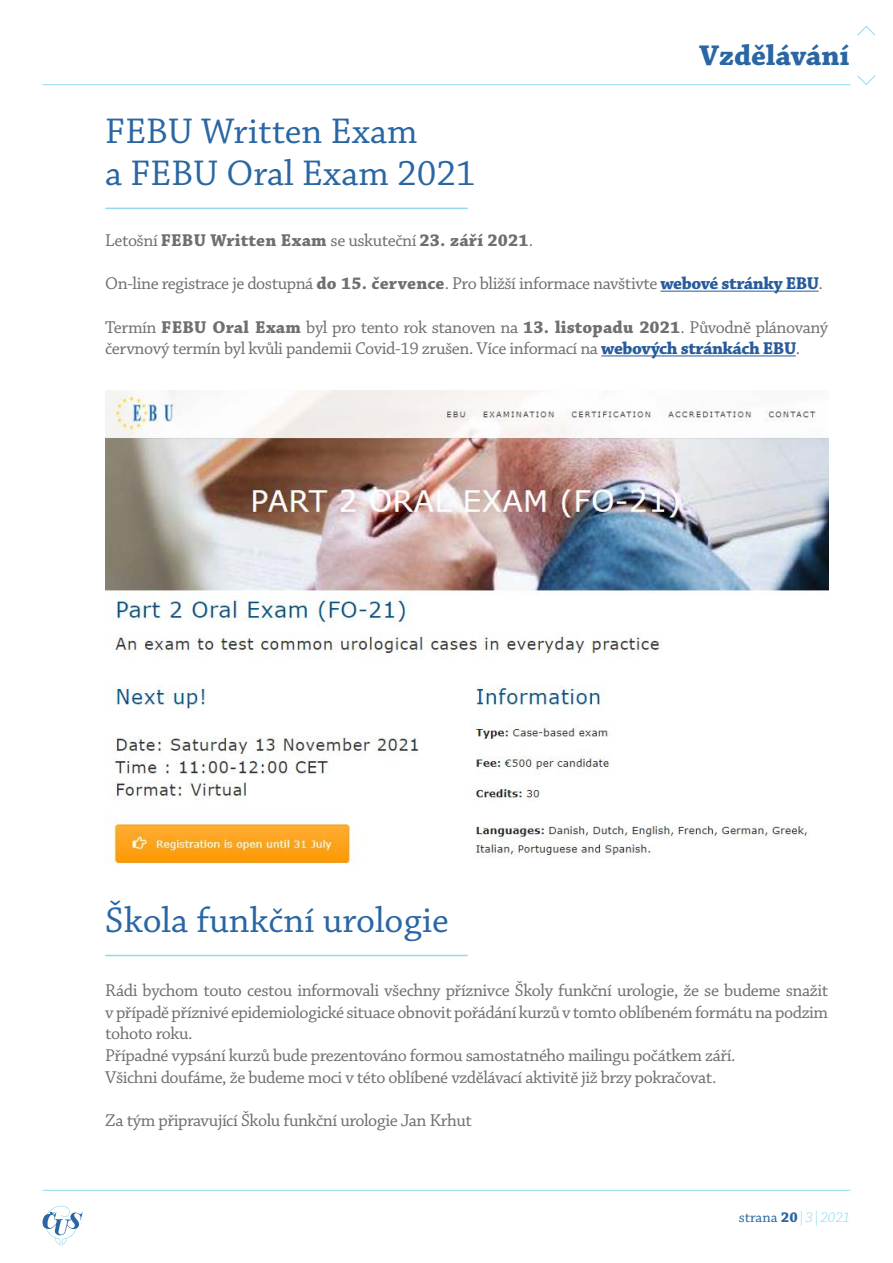
<style>
.page{position:relative;width:893px;height:1263px;background:#fff}
.page>*{position:absolute;margin:0;border:0;box-sizing:border-box;transform-origin:0 0}
.t1{font:37.5px/42px "Chaparral Pro";color:#2966a3}
.t2{font:700 30px "Chaparral Pro";color:#2966a3}
.t3{font:18px/21.6px "Chaparral Pro";letter-spacing:-.025em;color:#706f6f}
.t4{font:700 18px "Chaparral Pro";letter-spacing:.01em;color:#706f6f}
.t5{font:italic 300 15px "Chaparral Pro";color:#94d9ed}
.s1{font-weight:400}
.s2{font-weight:700}
.s3{font-weight:700;color:#275b9b}
.s4{font-weight:400;font-style:normal;color:#2966a3}
.s5{font-weight:700;font-style:normal;color:#2966a3}
</style>
<div class="page">
<hr style="left:43px;top:1190px;width:807px;height:1px;background:#94d9ed">
<svg style="left:42px;top:1205px;width:41px;height:40px"></svg>
<hr style="left:43px;top:84px;width:807px;height:1px;background:#94d9ed">
<svg style="left:857px;top:26px;width:19px;height:10px"></svg>
<svg style="left:857px;top:75px;width:19px;height:10px"></svg>
<img style="left:105px;top:390px;width:723px;height:474px">
<hr style="left:105px;top:208px;width:363px;height:1px;background:#94d9ed">
<hr style="left:660px;top:291px;width:159px;height:1px;background:#275b9b">
<hr style="left:601px;top:355px;width:195px;height:1px;background:#275b9b">
<hr style="left:105px;top:955px;width:363px;height:1px;background:#94d9ed">
<h1 class="t1" style="left:105px;top:111px;width:372px">FEBU Written Exam<br>a FEBU Oral Exam 2021</h1>
<h2 class="t2" style="left:699px;top:38px;width:152px">Vzdělávání</h2>
<p class="t4" style="left:105px;top:230px;width:429px"><span class="s1">Letošní</span> FEBU Written Exam <span class="s1">se uskuteční</span> 23. září 2021<span class="s1">.</span></p>
<p class="t3" style="left:105px;top:274px;width:719px">On-line registrace je dostupná <span class="s2">do 15. července</span>. Pro bližší informace navštivte <span class="s3">webové stránky EBU</span>.</p>
<p class="t3" style="left:105px;top:317px;width:724px">Termín <span class="s2">FEBU Oral Exam</span> byl pro tento rok stanoven na <span class="s2">13. listopadu 2021</span>. Původně plánovaný červnový termín byl kvůli pandemii Covid-19 zrušen. Více informací na <span class="s3">webových stránkách EBU</span>.</p>
<h1 class="t1" style="left:105px;top:901px;width:345px">Škola funkční urologie</h1>
<p class="t3" style="left:105px;top:980px;width:724px">Rádi bychom touto cestou informovali všechny příznivce Školy funkční urologie, že se budeme snažit v případě příznivé epidemiologické situace obnovit pořádání kurzů v tomto oblíbeném formátu na podzim tohoto roku.<br>Případné vypsání kurzů bude prezentováno formou samostatného mailingu počátkem září.<br>Všichni doufáme, že budeme moci v této oblíbené vzdělávací aktivitě již brzy pokračovat.</p>
<p class="t3" style="left:105px;top:1110px;width:368px">Za tým připravující Školu funkční urologie Jan Krhut</p>
<p class="t5" style="left:739px;top:1209px;width:113px"><span class="s4">strana</span> <span class="s5">20</span>|3|2021</p>
</div>
